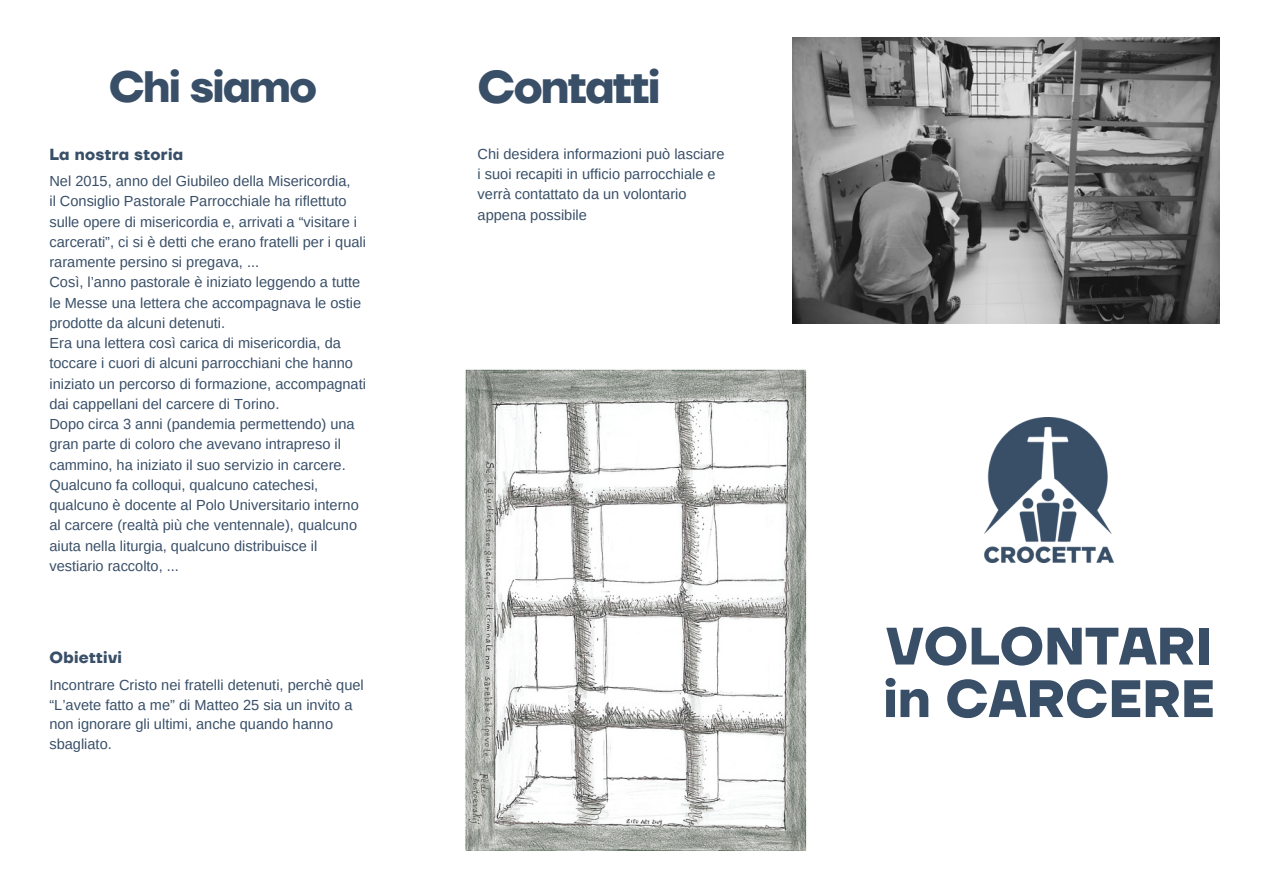
<style>
.page{position:relative;width:1263px;height:894px;background:#fff}
.page>*{position:absolute;margin:0;border:0;box-sizing:border-box;transform-origin:0 0}
.t1{font:700 52.5px/52.5px "TT Firs Neue";color:#394f68}
.t2{font:700 45.9px "TT Firs Neue";letter-spacing:-.04em;color:#394f68}
.t3{font:700 43.8px "TT Firs Neue";letter-spacing:-.04em;color:#394f68}
.t4{font:700 16.05px "TT Firs Neue";letter-spacing:.02em;color:#394f68}
.t5{font:14.55px/20.2px "Arimo";color:#394f68}
</style>
<div class="page">
<img style="left:792px;top:38px;width:427px;height:285px">
<img style="left:984px;top:417px;width:129px;height:145px">
<img style="left:465px;top:369px;width:342px;height:481px">
<p class="t3" style="left:109px;top:61px;width:210px">Chi siamo</p>
<p class="t2" style="left:478px;top:60px;width:185px">Contatti</p>
<p class="t4" style="left:49px;top:144px;width:135px">La nostra storia</p>
<p class="t5" style="left:478px;top:144px;width:248px">Chi desidera informazioni può lasciare i suoi recapiti in ufficio parrocchiale e verrà contattato da un volontario appena possibile</p>
<p class="t5" style="left:49px;top:171px;width:303px">Nel 2015, anno del Giubileo della Misericordia,</p>
<p class="t5" style="left:49px;top:191px;width:318px">il Consiglio Pastorale Parrocchiale ha riflettuto sulle opere di misericordia e, arrivati a “visitare i carcerati”, ci si è detti che erano fratelli per i quali raramente persino si pregava, ...</p>
<p class="t5" style="left:49px;top:272px;width:313px;text-align:justify">Così, l’anno pastorale è iniziato leggendo a tutte le Messe una lettera che accompagnava le ostie prodotte da alcuni detenuti.</p>
<p class="t5" style="left:49px;top:333px;width:318px">Era una lettera così carica di misericordia, da toccare i cuori di alcuni parrocchiani che hanno iniziato un percorso di formazione, accompagnati dai cappellani del carcere di Torino.</p>
<p class="t5" style="left:49px;top:414px;width:307px">Dopo circa 3 anni (pandemia permettendo) una gran parte di coloro che avevano intrapreso il cammino, ha iniziato il suo servizio in carcere.</p>
<p class="t5" style="left:49px;top:474px;width:311px">Qualcuno fa colloqui, qualcuno catechesi, qualcuno è docente al Polo Universitario interno</p>
<p class="t5" style="left:49px;top:515px;width:309px">al carcere (realtà più che ventennale), qualcuno aiuta nella liturgia, qualcuno distribuisce il vestiario raccolto, ...</p>
<p class="t4" style="left:49px;top:648px;width:74px">Obiettivi</p>
<p class="t5" style="left:49px;top:675px;width:316px;line-height:19.6px">Incontrare Cristo nei fratelli detenuti, perchè quel “L’avete fatto a me” di Matteo 25 sia un invito a non ignorare gli ultimi, anche quando hanno sbagliato.</p>
<p class="t1" style="left:883px;top:622px;width:333px">VOLONTARI in CARCERE</p>
</div>
